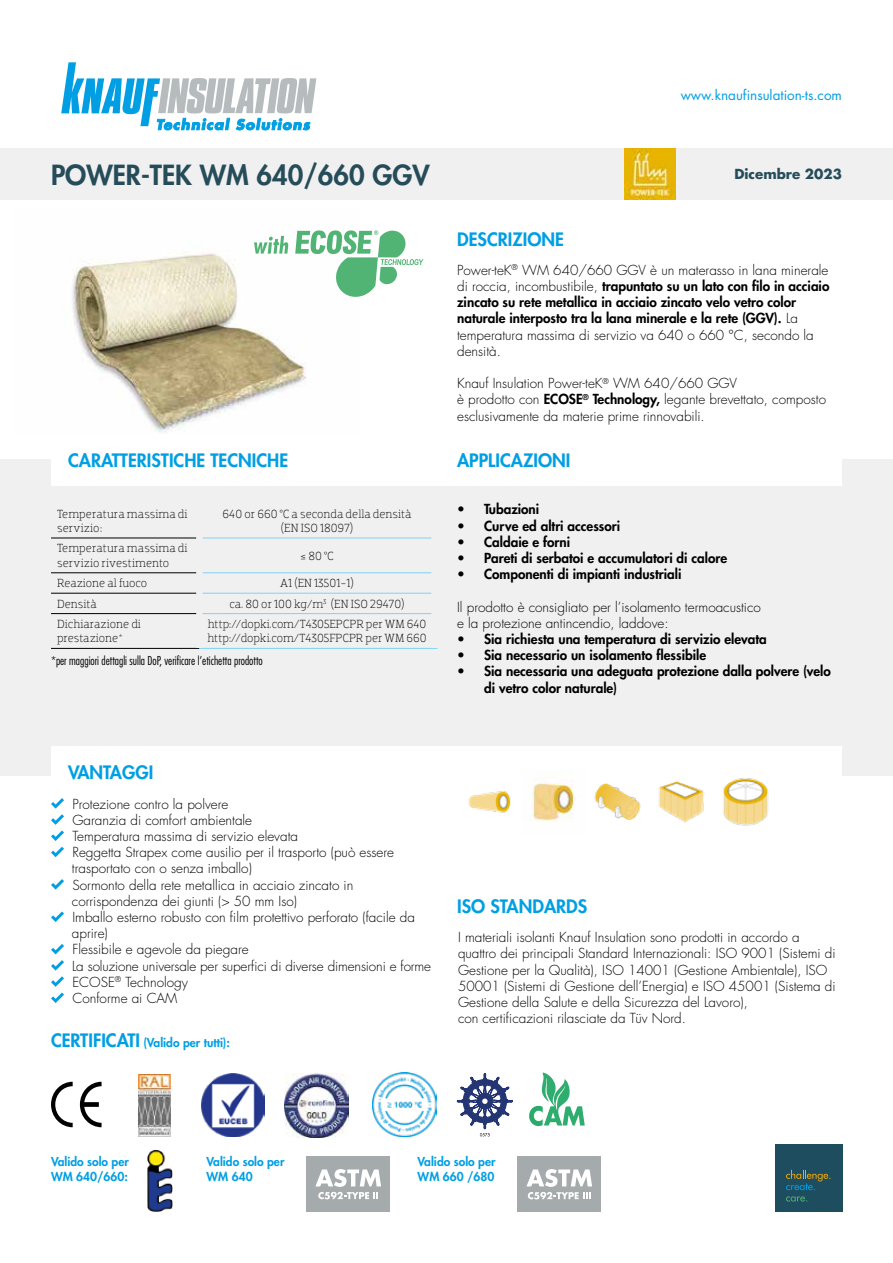
<style>
.page{position:relative;width:893px;height:1263px;background:#fff}
.page>*{position:absolute;margin:0;border:0;box-sizing:border-box;transform-origin:0 0}
.t1{font:800 27px "Futura Std";color:#264c5a}
.t2{font:800 18px "Futura Std";color:#009fe3}
.t3{font:300 13.5px/16.2px "Futura Std";color:#000}
.t4{font:800 13.5px/16.2px "Futura Std";color:#000}
.t5{font:13.5px "Futura Std";color:#009fe3}
.t6{font:700 13.5px "Futura Std";color:#264c5a}
.t7{font:300 12px/14.4px "Dobra Slab";color:#000}
.t8{font:800 12px/14.4px "Futura Std";color:#009fe3}
.t9{font:300 condensed 12px "Futura Std";color:#000}
.s1{font-weight:300}
.s2{font-weight:800}
.s3{font-size:18px}
</style>
<div class="page">
<div style="left:0;top:460px;width:893px;height:316px;background:#f0f0f0"></div>
<svg style="left:61px;top:62px;width:255px;height:68px"></svg>
<hr style="left:51px;top:538px;width:145px;height:1px;background:#000">
<hr style="left:51px;top:572px;width:145px;height:1px;background:#000">
<hr style="left:51px;top:593px;width:145px;height:1px;background:#000">
<hr style="left:51px;top:613px;width:145px;height:1px;background:#000">
<hr style="left:51px;top:648px;width:148px;height:1px;background:#000">
<hr style="left:202px;top:538px;width:230px;height:1px;background:#83d0f5">
<hr style="left:202px;top:572px;width:230px;height:1px;background:#83d0f5">
<hr style="left:202px;top:593px;width:230px;height:1px;background:#83d0f5">
<hr style="left:202px;top:613px;width:230px;height:1px;background:#83d0f5">
<hr style="left:199px;top:648px;width:239px;height:1px;background:#83d0f5">
<div style="left:775px;top:1144px;width:68px;height:68px;background:#1d4d5e"></div>
<svg style="left:786px;top:1170px;width:44px;height:20px"></svg>
<svg style="left:786px;top:1196px;width:21px;height:5px"></svg>
<div style="left:0;top:149px;width:893px;height:51px;background:#f0f0f0"></div>
<img style="left:624px;top:149px;width:51px;height:51px">
<img style="left:373px;top:1072px;width:64px;height:64px">
<img style="left:147px;top:1150px;width:26px;height:62px">
<div style="left:306px;top:1156px;width:84px;height:56px;background:#a5aaad"></div>
<svg style="left:315px;top:1169px;width:66px;height:30px"></svg>
<div style="left:517px;top:1156px;width:84px;height:56px;background:#a5aaad"></div>
<svg style="left:526px;top:1169px;width:66px;height:30px"></svg>
<img style="left:139px;top:1075px;width:31px;height:61px">
<img style="left:201px;top:1073px;width:63px;height:63px">
<svg style="left:51px;top:1082px;width:22px;height:45px"></svg>
<svg style="left:80px;top:1082px;width:22px;height:45px"></svg>
<svg style="left:457px;top:1073px;width:56px;height:63px"></svg>
<img style="left:72px;top:235px;width:234px;height:197px">
<svg style="left:254px;top:236px;width:34px;height:18px"></svg>
<svg style="left:295px;top:230px;width:128px;height:67px"></svg>
<svg style="left:51px;top:798px;width:13px;height:43px"></svg>
<svg style="left:51px;top:847px;width:13px;height:10px"></svg>
<svg style="left:51px;top:879px;width:13px;height:11px"></svg>
<svg style="left:51px;top:911px;width:13px;height:11px"></svg>
<svg style="left:51px;top:944px;width:13px;height:10px"></svg>
<svg style="left:51px;top:960px;width:13px;height:43px"></svg>
<img style="left:285px;top:1074px;width:63px;height:63px">
<svg style="left:529px;top:1072px;width:56px;height:54px"></svg>
<div style="left:51px;top:434px;width:791px;height:51px;background:#fff"></div>
<div style="left:51px;top:746px;width:791px;height:51px;background:#fff"></div>
<img style="left:468px;top:778px;width:301px;height:48px">
<p class="t5" style="left:681px;top:86px;width:163px">www.knaufinsulation-ts.com</p>
<h1 class="t1" style="left:51px;top:157px;width:380px">POWER-TEK WM 640/660 GGV</h1>
<p class="t6" style="left:734px;top:165px;width:109px">Dicembre 2023</p>
<h2 class="t2" style="left:457px;top:228px;width:108px">DESCRIZIONE</h2>
<h2 class="t2" style="left:68px;top:449px;width:222px">CARATTERISTICHE TECNICHE</h2>
<p class="t7" style="left:57px;top:506px;width:132px">Temperatura massima di servizio:</p>
<p class="t7" style="left:223px;top:506px;width:190px;text-align:center">640 or 660 °C a seconda della densità (EN ISO 18097)</p>
<p class="t7" style="left:57px;top:541px;width:132px">Temperatura massima di servizio rivestimento</p>
<p class="t7" style="left:300px;top:548px;width:35px">≤ 80 °C</p>
<p class="t7" style="left:57px;top:576px;width:92px">Reazione al fuoco</p>
<p class="t7" style="left:280px;top:576px;width:75px">A1 (EN 13501-1)</p>
<p class="t7" style="left:57px;top:596px;width:41px">Densità</p>
<p class="t7" style="left:229px;top:596px;width:177px">ca. 80 or 100 kg/m<sup>3</sup> (EN ISO 29470)</p>
<p class="t7" style="left:57px;top:617px;width:85px">Dichiarazione di prestazione*</p>
<p class="t7" style="left:207px;top:617px;width:221px">http://dopki.com/T4305EPCPR per WM 640 http://dopki.com/T4305FPCPR per WM 660</p>
<p class="t9" style="left:51px;top:654px;width:213px">*per maggiori dettagli sulla DoP, verificare l‘etichetta prodotto</p>
<p class="t4" style="left:457px;top:262px;width:374px"><span class="s1">Power-teK</span><sup>®</sup> <span class="s1">WM 640/660 GGV è un materasso in lana minerale di roccia, incombustibile,</span> trapuntato su un lato con filo in acciaio zincato su rete metallica in acciaio zincato velo vetro color naturale interposto tra la lana minerale e la rete (GGV). <span class="s1">La temperatura massima di servizio va 640 o 660 °C, secondo la densità.</span></p>
<p class="t3" style="left:457px;top:376px;width:370px">Knauf Insulation Power-teK<sup>®</sup> WM 640/660 GGV<br>è prodotto con <span class="s2">ECOSE</span><sup>®</sup> <span class="s2">Technology,</span> legante brevettato, composto esclusivamente da materie prime rinnovabili.</p>
<h2 class="t2" style="left:457px;top:449px;width:115px">APPLICAZIONI</h2>
<p class="t4" style="left:457px;top:501px;width:84px">• Tubazioni</p>
<p class="t4" style="left:457px;top:517px;width:165px">• Curve ed altri accessori</p>
<p class="t4" style="left:457px;top:534px;width:115px">• Caldaie e forni</p>
<p class="t4" style="left:457px;top:550px;width:272px">• Pareti di serbatoi e accumulatori di calore</p>
<p class="t4" style="left:457px;top:566px;width:226px">• Componenti di impianti industriali</p>
<p class="t3" style="left:457px;top:599px;width:305px">Il prodotto è consigliato per l’isolamento termoacustico e la protezione antincendio, laddove:</p>
<p class="t4" style="left:457px;top:631px;width:311px">• Sia richiesta una temperatura di servizio elevata</p>
<p class="t4" style="left:457px;top:647px;width:251px">• Sia necessario un isolamento flessibile</p>
<p class="t4" style="left:484px;top:663px;width:348px;text-indent:-27px">• Sia necessaria una adeguata protezione dalla polvere (velo di vetro color naturale)</p>
<h2 class="t2" style="left:68px;top:761px;width:87px">VANTAGGI</h2>
<p class="t3" style="left:72px;top:796px;width:361px">Protezione contro la polvere<br>Garanzia di comfort ambientale<br>Temperatura massima di servizio elevata<br>Reggetta Strapex come ausilio per il trasporto (può essere trasportato con o senza imballo)<br>Sormonto della rete metallica in acciaio zincato in corrispondenza dei giunti (&gt; 50 mm Iso)<br>Imballo esterno robusto con film protettivo perforato (facile da aprire)<br>Flessibile e agevole da piegare<br>La soluzione universale per superfici di diverse dimensioni e forme ECOSE<sup>®</sup> Technology<br>Conforme ai CAM</p>
<p class="t8" style="left:51px;top:1036px;width:180px"><span class="s3">CERTIFICATI</span> (Valido per tutti):</p>
<h2 class="t2" style="left:457px;top:895px;width:132px">ISO STANDARDS</h2>
<p class="t3" style="left:458px;top:929px;width:379px">I materiali isolanti Knauf Insulation sono prodotti in accordo a quattro dei principali Standard Internazionali: ISO 9001 (Sistemi di Gestione per la Qualità), ISO 14001 (Gestione Ambientale), ISO 50001 (Sistemi di Gestione dell’Energia) e ISO 45001 (Sistema di Gestione della Salute e della Sicurezza del Lavoro),<br>con certificazioni rilasciate da Tüv Nord.</p>
<p class="t8" style="left:51px;top:1154px;width:79px">Valido solo per<br>WM 640/660:</p>
<p class="t8" style="left:207px;top:1154px;width:79px">Valido solo per<br>WM 640</p>
<p class="t8" style="left:418px;top:1154px;width:79px">Valido solo per<br>WM 660 /680</p>
</div>
